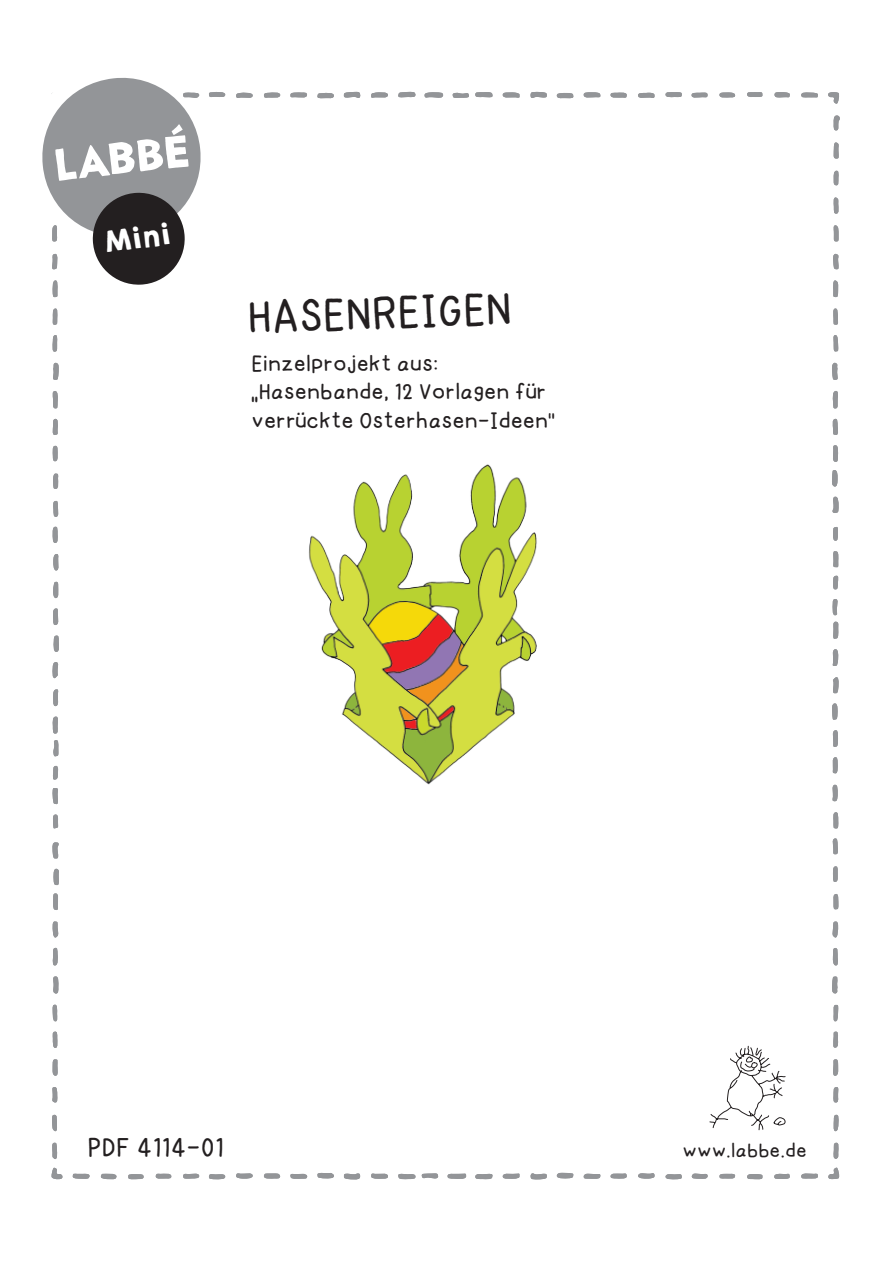
<style>
.page{position:relative;width:893px;height:1263px;background:#fff}
.page>*{position:absolute;margin:0;border:0;box-sizing:border-box;transform-origin:0 0}
.t1{font:700 40.95px "Ronya";color:#231f20}
.t2{font:25.95px "KGHAPPY Solid";color:#fff}
.t3{font:700 24px "Ronya";letter-spacing:.01em;color:#231f20}
.t4{font:700 20.55px/28.8px "Ronya";color:#231f20}
.t5{font:700 18px "Ronya";letter-spacing:.005em;color:#231f20}
</style>
<div class="page">
<svg style="left:344px;top:91px;width:17px;height:7px"></svg>
<svg style="left:530px;top:92px;width:17px;height:6px"></svg>
<svg style="left:398px;top:91px;width:17px;height:7px"></svg>
<svg style="left:475px;top:92px;width:18px;height:6px"></svg>
<svg style="left:665px;top:92px;width:17px;height:6px"></svg>
<svg style="left:747px;top:92px;width:16px;height:5px"></svg>
<svg style="left:424px;top:92px;width:20px;height:6px"></svg>
<svg style="left:774px;top:92px;width:16px;height:6px"></svg>
<svg style="left:290px;top:92px;width:17px;height:6px"></svg>
<svg style="left:583px;top:92px;width:18px;height:6px"></svg>
<svg style="left:828px;top:92px;width:11px;height:12px"></svg>
<svg style="left:264px;top:92px;width:16px;height:6px"></svg>
<svg style="left:371px;top:92px;width:17px;height:6px"></svg>
<svg style="left:502px;top:92px;width:18px;height:6px"></svg>
<svg style="left:610px;top:92px;width:17px;height:6px"></svg>
<svg style="left:691px;top:92px;width:17px;height:6px"></svg>
<svg style="left:719px;top:92px;width:17px;height:6px"></svg>
<svg style="left:801px;top:92px;width:17px;height:6px"></svg>
<svg style="left:236px;top:92px;width:17px;height:6px"></svg>
<svg style="left:452px;top:92px;width:17px;height:6px"></svg>
<svg style="left:638px;top:92px;width:17px;height:6px"></svg>
<svg style="left:317px;top:92px;width:17px;height:7px"></svg>
<svg style="left:557px;top:93px;width:17px;height:6px"></svg>
<svg style="left:833px;top:115px;width:7px;height:16px"></svg>
<svg style="left:833px;top:142px;width:6px;height:17px"></svg>
<svg style="left:833px;top:170px;width:6px;height:15px"></svg>
<svg style="left:833px;top:197px;width:6px;height:17px"></svg>
<svg style="left:833px;top:225px;width:6px;height:17px"></svg>
<svg style="left:833px;top:254px;width:6px;height:16px"></svg>
<svg style="left:833px;top:280px;width:5px;height:17px"></svg>
<svg style="left:52px;top:308px;width:6px;height:17px"></svg>
<svg style="left:833px;top:308px;width:5px;height:17px"></svg>
<svg style="left:52px;top:335px;width:6px;height:17px"></svg>
<svg style="left:833px;top:335px;width:6px;height:17px"></svg>
<svg style="left:53px;top:362px;width:6px;height:18px"></svg>
<svg style="left:832px;top:363px;width:6px;height:17px"></svg>
<svg style="left:52px;top:391px;width:6px;height:18px"></svg>
<svg style="left:832px;top:391px;width:6px;height:18px"></svg>
<svg style="left:52px;top:418px;width:6px;height:17px"></svg>
<svg style="left:832px;top:418px;width:6px;height:17px"></svg>
<svg style="left:833px;top:445px;width:6px;height:17px"></svg>
<svg style="left:52px;top:445px;width:6px;height:16px"></svg>
<svg style="left:832px;top:470px;width:6px;height:17px"></svg>
<svg style="left:53px;top:473px;width:6px;height:16px"></svg>
<svg style="left:832px;top:496px;width:7px;height:17px"></svg>
<svg style="left:53px;top:501px;width:6px;height:16px"></svg>
<svg style="left:52px;top:526px;width:6px;height:17px"></svg>
<svg style="left:833px;top:527px;width:5px;height:14px"></svg>
<svg style="left:833px;top:551px;width:6px;height:16px"></svg>
<svg style="left:53px;top:554px;width:6px;height:17px"></svg>
<svg style="left:833px;top:575px;width:6px;height:15px"></svg>
<svg style="left:53px;top:581px;width:6px;height:18px"></svg>
<svg style="left:832px;top:599px;width:6px;height:16px"></svg>
<svg style="left:53px;top:608px;width:6px;height:17px"></svg>
<svg style="left:833px;top:621px;width:6px;height:18px"></svg>
<svg style="left:53px;top:635px;width:6px;height:17px"></svg>
<svg style="left:832px;top:649px;width:7px;height:17px"></svg>
<svg style="left:52px;top:662px;width:7px;height:16px"></svg>
<svg style="left:833px;top:677px;width:6px;height:16px"></svg>
<svg style="left:53px;top:689px;width:6px;height:17px"></svg>
<svg style="left:832px;top:703px;width:6px;height:17px"></svg>
<svg style="left:832px;top:730px;width:6px;height:17px"></svg>
<svg style="left:52px;top:716px;width:7px;height:41px"></svg>
<svg style="left:832px;top:757px;width:6px;height:17px"></svg>
<svg style="left:53px;top:765px;width:5px;height:15px"></svg>
<svg style="left:832px;top:785px;width:6px;height:17px"></svg>
<svg style="left:52px;top:788px;width:6px;height:16px"></svg>
<svg style="left:833px;top:812px;width:6px;height:17px"></svg>
<svg style="left:53px;top:814px;width:5px;height:15px"></svg>
<svg style="left:832px;top:838px;width:6px;height:17px"></svg>
<svg style="left:52px;top:842px;width:7px;height:17px"></svg>
<svg style="left:833px;top:866px;width:5px;height:16px"></svg>
<svg style="left:53px;top:869px;width:6px;height:16px"></svg>
<svg style="left:53px;top:893px;width:5px;height:17px"></svg>
<svg style="left:833px;top:894px;width:6px;height:16px"></svg>
<svg style="left:52px;top:921px;width:7px;height:17px"></svg>
<svg style="left:832px;top:921px;width:6px;height:16px"></svg>
<svg style="left:52px;top:947px;width:6px;height:19px"></svg>
<svg style="left:832px;top:948px;width:6px;height:17px"></svg>
<svg style="left:53px;top:976px;width:6px;height:18px"></svg>
<svg style="left:832px;top:976px;width:6px;height:18px"></svg>
<svg style="left:52px;top:1004px;width:6px;height:18px"></svg>
<svg style="left:833px;top:1005px;width:6px;height:16px"></svg>
<svg style="left:52px;top:1031px;width:6px;height:17px"></svg>
<svg style="left:833px;top:1031px;width:6px;height:17px"></svg>
<svg style="left:52px;top:1059px;width:6px;height:17px"></svg>
<svg style="left:833px;top:1059px;width:5px;height:17px"></svg>
<svg style="left:52px;top:1087px;width:6px;height:16px"></svg>
<svg style="left:833px;top:1087px;width:6px;height:16px"></svg>
<svg style="left:52px;top:1114px;width:5px;height:17px"></svg>
<svg style="left:833px;top:1114px;width:6px;height:17px"></svg>
<svg style="left:52px;top:1142px;width:6px;height:17px"></svg>
<svg style="left:833px;top:1142px;width:6px;height:17px"></svg>
<svg style="left:51px;top:1167px;width:12px;height:13px"></svg>
<svg style="left:828px;top:1167px;width:12px;height:12px"></svg>
<svg style="left:317px;top:1172px;width:17px;height:7px"></svg>
<svg style="left:557px;top:1173px;width:17px;height:5px"></svg>
<svg style="left:236px;top:1173px;width:17px;height:6px"></svg>
<svg style="left:344px;top:1173px;width:16px;height:6px"></svg>
<svg style="left:530px;top:1173px;width:17px;height:6px"></svg>
<svg style="left:638px;top:1173px;width:17px;height:6px"></svg>
<svg style="left:183px;top:1173px;width:16px;height:6px"></svg>
<svg style="left:264px;top:1173px;width:17px;height:6px"></svg>
<svg style="left:371px;top:1173px;width:17px;height:6px"></svg>
<svg style="left:447px;top:1173px;width:19px;height:6px"></svg>
<svg style="left:503px;top:1173px;width:17px;height:6px"></svg>
<svg style="left:610px;top:1173px;width:17px;height:6px"></svg>
<svg style="left:691px;top:1173px;width:17px;height:6px"></svg>
<svg style="left:72px;top:1173px;width:18px;height:6px"></svg>
<svg style="left:155px;top:1173px;width:16px;height:6px"></svg>
<svg style="left:290px;top:1173px;width:18px;height:6px"></svg>
<svg style="left:583px;top:1173px;width:18px;height:6px"></svg>
<svg style="left:719px;top:1173px;width:17px;height:6px"></svg>
<svg style="left:801px;top:1173px;width:17px;height:6px"></svg>
<svg style="left:100px;top:1173px;width:17px;height:6px"></svg>
<svg style="left:398px;top:1173px;width:40px;height:7px"></svg>
<svg style="left:475px;top:1173px;width:18px;height:7px"></svg>
<svg style="left:774px;top:1173px;width:16px;height:6px"></svg>
<svg style="left:128px;top:1174px;width:16px;height:6px"></svg>
<svg style="left:209px;top:1174px;width:16px;height:6px"></svg>
<svg style="left:665px;top:1174px;width:17px;height:6px"></svg>
<svg style="left:747px;top:1174px;width:16px;height:6px"></svg>
<svg style="left:709px;top:1045px;width:77px;height:85px"></svg>
<img style="left:308px;top:464px;width:229px;height:321px">
<svg style="left:42px;top:77px;width:183px;height:221px"></svg>
<p class="t2" style="left:101px;top:222px;width:68px;rotate:-7deg">Mini</p>
<h1 class="t1" style="left:247px;top:291px;width:266px;rotate:-2deg">HASENREIGEN</h1>
<p class="t4" style="left:252px;top:348px;width:305px">Einzelprojekt aus: „Hasenbande, 12 Vorlagen für verrückte Osterhasen-Ideen“</p>
<p class="t3" style="left:87px;top:1132px;width:138px">PDF 4114-01</p>
<p class="t5" style="left:683px;top:1138px;width:126px">www.labbe.de</p>
</div>
